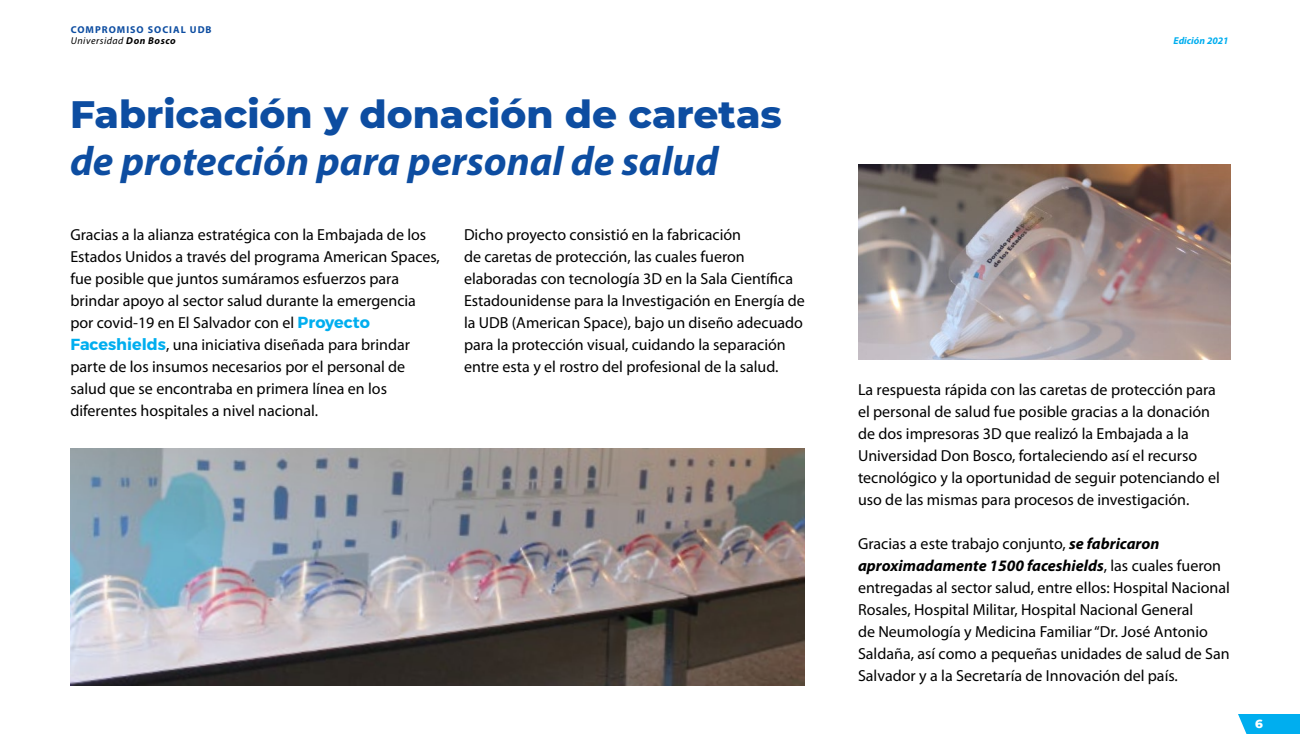
<style>
.page{position:relative;width:1300px;height:750px;background:#fff}
.page>*{position:absolute;margin:0;border:0;box-sizing:border-box;transform-origin:0 0}
.t1{font:italic 700 41px "Myriad Pro";color:#0d4da1}
.t2{font:800 39px "Montserrat";color:#0d4da1}
.t3{font:16px/22px "Myriad Pro";color:#000}
.t4{font:800 12px "Montserrat";color:#fff}
.t5{font:700 10px/10.9px "Myriad Pro";letter-spacing:.1em;color:#0d4da1}
.t6{font:italic 700 10px "Myriad Pro";color:#00aeef}
.s1{font-weight:400;font-style:italic;color:#000}
.s2{font-style:italic;color:#000}
.s3{font-family:"Montserrat";font-weight:700;color:#00aeef}
.s4{font-weight:700;font-style:italic}
</style>
<div class="page">
<svg style="left:1238px;top:714px;width:62px;height:20px"></svg>
<img style="left:70px;top:448px;width:735px;height:237px">
<img style="left:858px;top:165px;width:372px;height:195px">
<p class="t5" style="left:71px;top:23px;width:142px">COMPROMISO SOCIAL UDB<br><span class="s1">Universidad</span> <span class="s2">Don Bosco</span></p>
<p class="t6" style="left:1174px;top:34px;width:57px">Edición 2021</p>
<p class="t2" style="left:70px;top:85px;width:713px">Fabricación y donación de caretas</p>
<p class="t1" style="left:70px;top:134px;width:650px">de protección para personal de salud</p>
<p class="t3" style="left:70px;top:224px;width:371px">Gracias a la alianza estratégica con la Embajada de los Estados Unidos a través del programa American Spaces, fue posible que juntos sumáramos esfuerzos para brindar apoyo al sector salud durante la emergencia por covid-19 en El Salvador con el <span class="s3">Proyecto Faceshields</span>, una iniciativa diseñada para brindar parte de los insumos necesarios por el personal de salud que se encontraba en primera línea en los diferentes hospitales a nivel nacional.</p>
<p class="t3" style="left:464px;top:224px;width:342px">Dicho proyecto consistió en la fabricación<br>de caretas de protección, las cuales fueron elaboradas con tecnología 3D en la Sala Científica Estadounidense para la Investigación en Energía de la UDB (American Space), bajo un diseño adecuado para la protección visual, cuidando la separación entre esta y el rostro del profesional de la salud.</p>
<p class="t3" style="left:858px;top:379px;width:363px">La respuesta rápida con las caretas de protección para el personal de salud fue posible gracias a la donación de dos impresoras 3D que realizó la Embajada a la Universidad Don Bosco, fortaleciendo así el recurso tecnológico y la oportunidad de seguir potenciando el uso de las mismas para procesos de investigación.</p>
<p class="t3" style="left:858px;top:533px;width:373px">Gracias a este trabajo conjunto, <span class="s4">se fabricaron aproximadamente 1500 faceshields</span>, las cuales fueron entregadas al sector salud, entre ellos: Hospital Nacional Rosales, Hospital Militar, Hospital Nacional General<br>de Neumología y Medicina Familiar “Dr. José Antonio Saldaña, así como a pequeñas unidades de salud de San Salvador y a la Secretaría de Innovación del país.</p>
<p class="t4" style="left:1255px;top:715px;width:9px">6</p>
</div>
